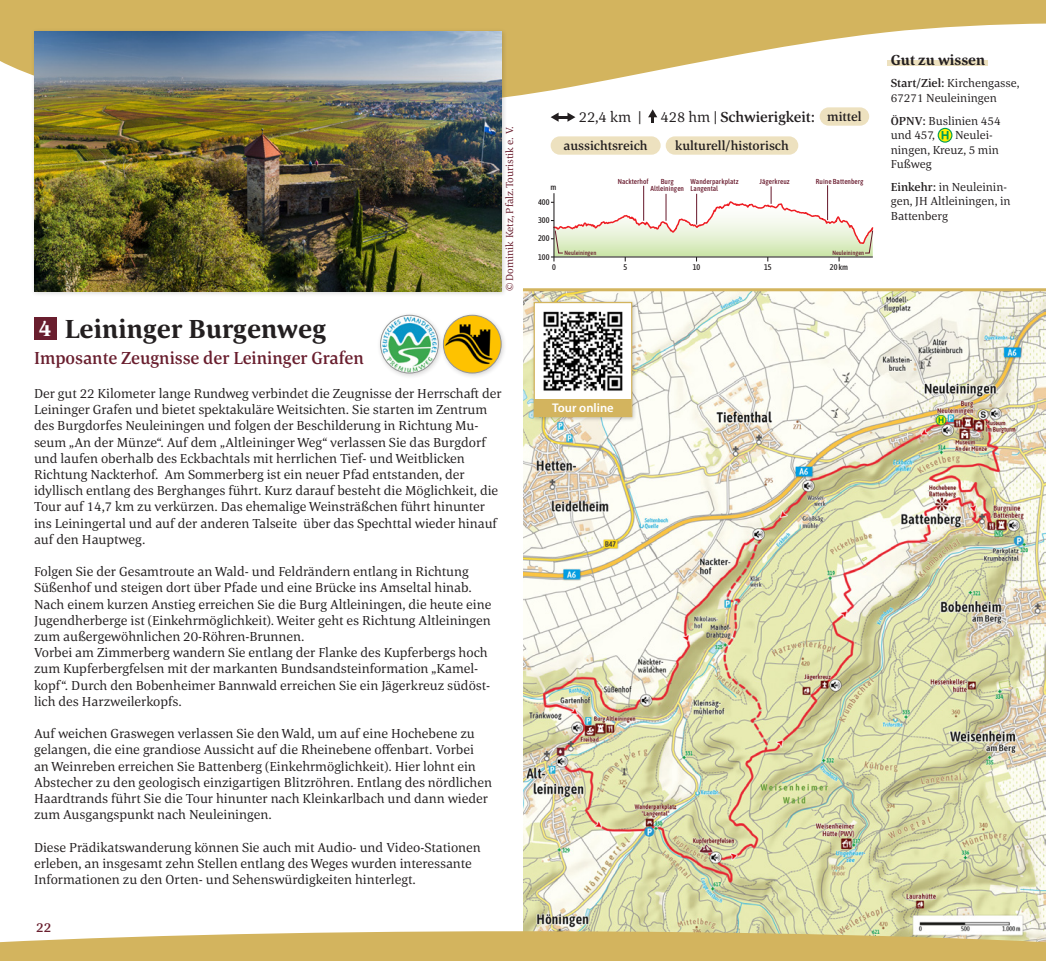
<style>
.page{position:relative;width:1046px;height:961px;background:#fff}
.page>*{position:absolute;margin:0;border:0;box-sizing:border-box;transform-origin:0 0}
.t1{font:700 27px "Corda";color:#231f20}
.t2{font:500 18px "Corda";color:#691e2e}
.t3{font:500 15px "Corda";color:#231f20}
.t4{font:700 15px "Corda";color:#231f20}
.t5{font:15px "Corda";color:#231f20}
.t6{font:13.5px/16.2px "Corda";color:#231f20}
.t7{font:500 13.5px "Corda";color:#691e2e}
.t8{font:500 13.2px "Corda";color:#231f20}
.t9{font:600 12.6px "Myriad Pro";color:#fff}
.t10{font:12px/14.4px "Corda";color:#231f20}
.t11{font:10.5px "Corda";color:#691e2e}
.t12{font:500 8.25px "Asap Condensed";color:#231f20}
.t13{font:500 7.2px/7.4px "Asap Condensed";color:#66172a;text-align:center}
.t14{font:500 6.15px "Asap Condensed";color:#66172a}
.s1{font-size:23.1px;color:#fff}
.s2{font-weight:400}
.s3{font-size:13.2px}
.s4{font-weight:500}
</style>
<div class="page">
<svg style="left:0;top:0;width:1046px;height:97px;fill:#d3b45e"></svg>
<div style="left:30px;top:28px;width:478px;height:269px;background:#231f20;opacity:.2"></div>
<img style="left:34px;top:32px;width:468px;height:259px">
<div style="left:34px;top:318px;width:22px;height:22px;background:#691e2e"></div>
<div style="left:439px;top:311px;width:68px;height:68px;background:#231f20;opacity:.2"></div>
<img style="left:443px;top:315px;width:58px;height:58px;border-radius:29px">
<div style="left:443px;top:315px;width:58px;height:58px;border:1px solid #939494;border-radius:50%"></div>
<div style="left:377px;top:311px;width:67px;height:68px;background:#231f20;opacity:.2"></div>
<img style="left:381px;top:315px;width:57px;height:58px;border-radius:29px">
<div style="left:380px;top:315px;width:59px;height:58px;border:1px solid #939494;border-radius:50%"></div>
<div style="left:887px;top:60px;width:100px;height:6px;background:#ede1bf"></div>
<img style="left:523px;top:291px;width:523px;height:640px">
<svg style="left:938px;top:128px;width:14px;height:14px"></svg>
<div style="left:938px;top:128px;width:14px;height:15px;border:1px solid #009c55;border-radius:50%"></div>
<svg style="left:942px;top:131px;width:7px;height:8px"></svg>
<div style="left:530px;top:299px;width:107px;height:123px;background:#231f20;opacity:.25"></div>
<img style="left:536px;top:304px;width:94px;height:95px">
<div style="left:534px;top:302px;width:98px;height:115px;border:1px solid #d3b45e"></div>
<div style="left:535px;top:399px;width:96px;height:18px;background:#d3b45e"></div>
<hr style="left:827px;top:185px;width:1px;height:35px;background:#66172a">
<svg style="left:551px;top:186px;width:323px;height:75px"></svg>
<svg style="left:551px;top:113px;width:24px;height:9px"></svg>
<svg style="left:648px;top:109px;width:9px;height:14px"></svg>
<div style="left:820px;top:107px;width:49px;height:19px;background:#ede1bf;border-radius:9px"></div>
<hr style="left:523px;top:288px;width:523px;height:3px;background:#d3b45e">
<div style="left:551px;top:136px;width:110px;height:19px;background:#ede1bf;border-radius:9px"></div>
<div style="left:666px;top:136px;width:132px;height:19px;background:#ede1bf;border-radius:9px"></div>
<svg style="left:0;top:931px;width:1046px;height:30px;background:#d6bb6d"></svg>
<h1 class="t1" style="left:39px;top:311px;width:289px"><span class="s1">4</span> Leininger Burgenweg</h1>
<p class="t11" style="left:503px;top:291px;width:167px;rotate:-90deg">© Dominik Ketz, Pfalz.Touristik e. V.</p>
<h2 class="t2" style="left:34px;top:346px;width:331px">Imposante Zeugnisse der Leininger Grafen</h2>
<p class="t6" style="left:34px;top:385px;width:469px">Der gut 22 Kilometer lange Rundweg verbindet die Zeugnisse der Herrschaft der Leininger Grafen und bietet spektakuläre Weitsichten. Sie starten im Zentrum des Burgdorfes Neuleiningen und folgen der Beschilderung in Richtung Mu&shy;seum „An der Münze“. Auf dem „Altleininger Weg“ verlassen Sie das Burgdorf und laufen oberhalb des Eckbachtals mit herrlichen Tief- und Weitblicken Richtung Nackterhof. Am Sommerberg ist ein neuer Pfad entstanden, der idyllisch entlang des Berghanges führt. Kurz darauf besteht die Möglichkeit, die Tour auf 14,7 km zu verkürzen. Das ehemalige Weinsträßchen führt hinunter ins Leiningertal und auf der anderen Talseite über das Spechttal wieder hinauf auf den Hauptweg.</p>
<p class="t6" style="left:34px;top:563px;width:459px">Folgen Sie der Gesamtroute an Wald- und Feldrändern entlang in Richtung Süßenhof und steigen dort über Pfade und eine Brücke ins Amseltal hinab.<br>Nach einem kurzen Anstieg erreichen Sie die Burg Altleiningen, die heute eine Jugendherberge ist (Einkehrmöglichkeit). Weiter geht es Richtung Altleiningen zum außergewöhnlichen 20-Röhren-Brunnen.<br>Vorbei am Zimmerberg wandern Sie entlang der Flanke des Kupferbergs hoch zum Kupferbergfelsen mit der markanten Bundsandsteinformation „Kamel&shy;kopf“. Durch den Bobenheimer Bannwald erreichen Sie ein Jägerkreuz südöst&shy;lich des Harzweilerkopfs.</p>
<p class="t6" style="left:34px;top:725px;width:460px">Auf weichen Graswegen verlassen Sie den Wald, um auf eine Hochebene zu gelangen, die eine grandiose Aussicht auf die Rheinebene offenbart. Vorbei an Weinreben erreichen Sie Battenberg (Einkehrmöglichkeit). Hier lohnt ein Abstecher zu den geologisch einzigartigen Blitzröhren. Entlang des nördlichen Haardtrands führt Sie die Tour hinunter nach Kleinkarlbach und dann wieder zum Ausgangspunkt nach Neuleiningen.</p>
<p class="t6" style="left:34px;top:838px;width:448px">Diese Prädikatswanderung können Sie auch mit Audio- und Video-Stationen erleben, an insgesamt zehn Stellen entlang des Weges wurden interessante<br>Informationen zu den Orten- und Sehenswürdigkeiten hinterlegt.</p>
<p class="t7" style="left:36px;top:918px;width:17px">22</p>
<p class="t5" style="left:579px;top:107px;width:64px">22,4 km |</p>
<p class="t3" style="left:661px;top:107px;width:203px"><span class="s2">428 hm |</span> Schwierigkeit: <span class="s3">mittel</span></p>
<p class="t8" style="left:564px;top:136px;width:86px">aussichtsreich</p>
<p class="t8" style="left:675px;top:137px;width:115px">kulturell/historisch</p>
<p class="t12" style="left:550px;top:182px;width:7px">m</p>
<p class="t12" style="left:538px;top:196px;width:13px">400</p>
<p class="t12" style="left:538px;top:215px;width:13px">300</p>
<p class="t12" style="left:538px;top:233px;width:13px">200</p>
<p class="t12" style="left:538px;top:251px;width:13px">100</p>
<p class="t13" style="left:618px;top:178px;width:32px">Nackterhof</p>
<p class="t13" style="left:650px;top:178px;width:35px">Burg<br>Altleiningen</p>
<p class="t13" style="left:691px;top:178px;width:49px;text-align:left">Wanderparkplatz<br>Langental</p>
<p class="t13" style="left:759px;top:178px;width:32px">Jägerkreuz</p>
<p class="t13" style="left:816px;top:178px;width:49px">Ruine Battenberg</p>
<p class="t14" style="left:565px;top:248px;width:33px">Neuleiningen</p>
<p class="t14" style="left:832px;top:248px;width:33px">Neuleiningen</p>
<p class="t12" style="left:552px;top:262px;width:5px">0</p>
<p class="t12" style="left:623px;top:262px;width:5px">5</p>
<p class="t12" style="left:693px;top:262px;width:9px">10</p>
<p class="t12" style="left:764px;top:262px;width:9px">15</p>
<p class="t12" style="left:830px;top:262px;width:20px">20 km</p>
<p class="t9" style="left:552px;top:400px;width:63px">Tour online</p>
<p class="t4" style="left:891px;top:50px;width:96px">Gut zu wissen</p>
<p class="t10" style="left:891px;top:76px;width:130px"><span class="s4">Start/Ziel:</span> Kirchengasse,<br>67271 Neuleiningen</p>
<p class="t10" style="left:891px;top:113px;width:111px"><span class="s4">ÖPNV:</span> Buslinien 454 und 457,</p>
<p class="t10" style="left:891px;top:128px;width:110px;text-indent:64px">Neulei&shy;ningen, Kreuz, 5 min<br>Fußweg</p>
<p class="t10" style="left:891px;top:179px;width:121px"><span class="s4">Einkehr:</span> in Neuleinin&shy;gen, JH Altleiningen, in<br>Battenberg</p>
</div>
